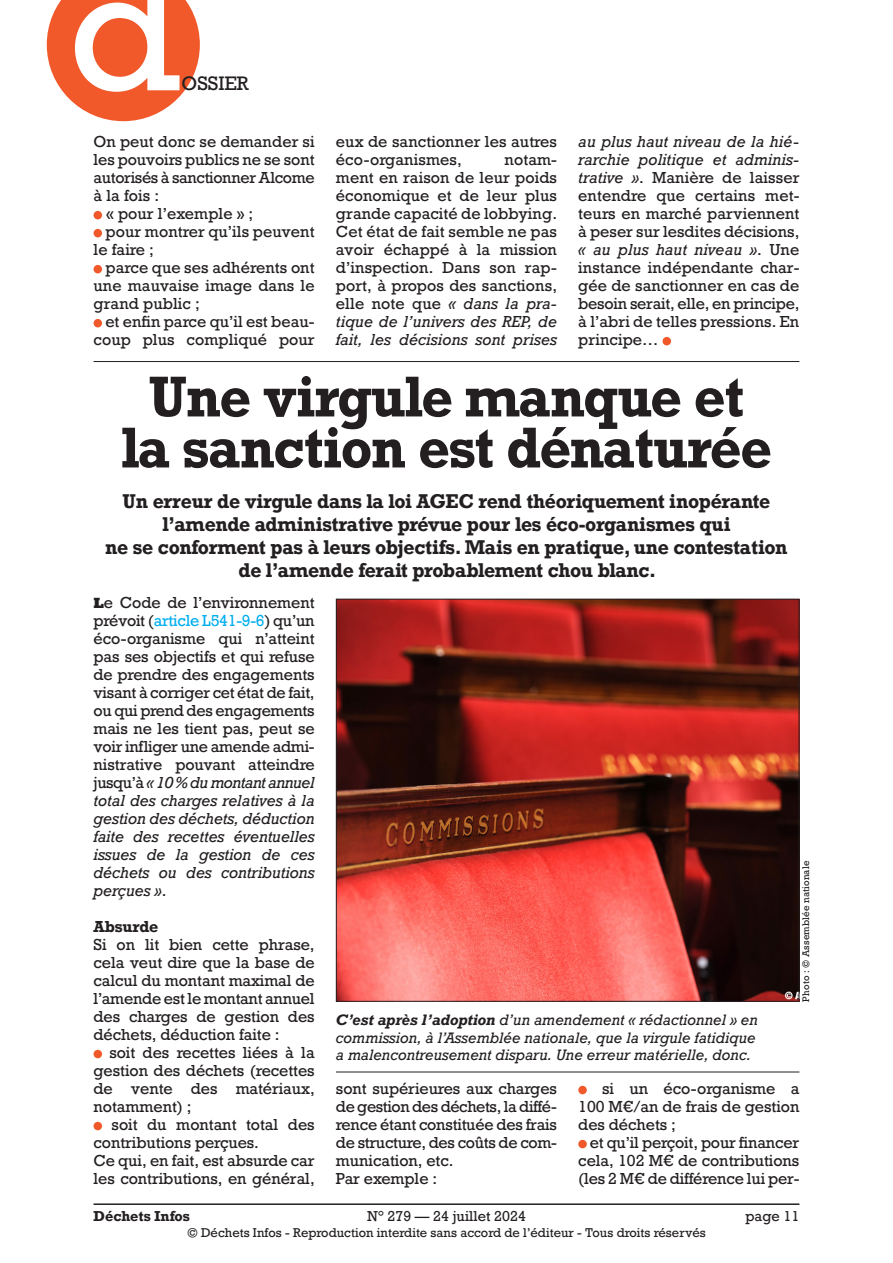
<style>
.page{position:relative;width:893px;height:1263px;background:#fff}
.page>*{position:absolute;margin:0;border:0;box-sizing:border-box;transform-origin:0 0}
.t1{font:166.5px "Rockwell";color:#fff}
.Titre_32{font:700 54px/51px "Rockwell";letter-spacing:-.02em;color:#231f20;text-align:center;scale:.96 1}
.Châpo_12_5pt{font:700 18.75px/23.2px "Rockwell";letter-spacing:-.02em;color:#231f20;text-align:center}
.t2{font:18.3px "Rockwell";color:#231f20}
.Texte_courant{font:15px/18px "Rockwell";letter-spacing:-.005em;color:#231f20;text-align:justify}
.Texte_courant-2{font:700 15px "Rockwell";letter-spacing:-.01em;color:#231f20}
.Légende_photo{font:italic 14.25px/17.2px "Rockwell";color:#231f20}
.t3{font:13.5px "Rockwell";color:#231f20}
.t4{font:700 13.5px "Rockwell";color:#231f20}
.t5{font:12px "Rockwell";color:#231f20}
.Crédit_photo{font:9px "Rockwell";letter-spacing:.015em;color:#231f20}
.s1{font-style:italic}
.s2{font-family:"Rockwell Std";font-weight:800}
.s3{color:#00aeef}
.s4{font-weight:700}
</style>
<div class="page">
<hr style="left:94px;top:1203px;width:705px;height:2px;background:#231f20">
<div style="left:94px;top:211px;width:8px;height:8px;background:#f1592a;border-radius:50%"></div>
<div style="left:94px;top:229px;width:8px;height:8px;background:#f1592a;border-radius:50%"></div>
<div style="left:94px;top:265px;width:8px;height:8px;background:#f1592a;border-radius:50%"></div>
<div style="left:94px;top:319px;width:8px;height:8px;background:#f1592a;border-radius:50%"></div>
<div style="left:662px;top:337px;width:9px;height:8px;background:#f1592a;border-radius:50%"></div>
<hr style="left:94px;top:361px;width:705px;height:1px;background:#231f20">
<div style="left:94px;top:1050px;width:8px;height:8px;background:#f1592a;border-radius:50%"></div>
<div style="left:94px;top:1122px;width:8px;height:8px;background:#f1592a;border-radius:50%"></div>
<div style="left:578px;top:1086px;width:9px;height:8px;background:#f1592a;border-radius:50%"></div>
<div style="left:578px;top:1140px;width:9px;height:8px;background:#f1592a;border-radius:50%"></div>
<img style="left:338px;top:601px;width:459px;height:399px">
<hr style="left:336px;top:1071px;width:463px;height:1px;background:#231f20">
<svg style="left:47px;top:0;width:153px;height:121px;background:#f3734b"></svg>
<h1 class="t1" style="left:69px;top:-73px;width:114px">d</h1>
<p class="t2" style="left:182px;top:72px;width:69px">OSSIER</p>
<p class="Texte_courant" style="left:578px;top:133px;width:223px"><span class="s1">au plus haut niveau de la hié&shy;rarchie politique et adminis&shy;trative »</span>. Manière de laisser entendre que certains met&shy;teurs en marché parviennent à peser sur lesdites décisions, <span class="s1">« au plus haut niveau »</span>. Une instance indépendante char&shy;gée de sanctionner en cas de besoin serait, elle, en principe, à l’abri de telles pressions. En principe…</p>
<p class="Titre_32" style="left:121px;top:370px;width:679px">Une virgule manque et la sanction est dénaturée</p>
<p class="Châpo_12_5pt" style="left:105px;top:489px;width:684px">Un erreur de virgule dans la loi AGEC rend théoriquement inopérante l’amende administrative prévue pour les éco-organismes qui<br>ne se conforment pas à leurs objectifs. Mais en pratique, une contestation de l’amende ferait probablement chou blanc.</p>
<p class="Texte_courant" style="left:94px;top:594px;width:223px"><span class="s2">L</span>e Code de l’environnement prévoit (<span class="s3">article L541-9-6</span>) qu’un éco-organisme qui n’atteint pas ses objectifs et qui refuse de prendre des engagements visant à corriger cet état de fait, ou qui prend des engagements mais ne les tient pas, peut se voir infliger une amende admi&shy;nistrative pouvant atteindre jusqu’à <span class="s1">« 10 % du montant annuel total des charges relatives à la gestion des déchets, déduction faite des recettes éventuelles issues de la gestion de ces déchets ou des contributions perçues »</span>.</p>
<p class="Texte_courant-2" style="left:94px;top:917px;width:66px">Absurde</p>
<p class="Texte_courant" style="left:94px;top:936px;width:223px">Si on lit bien cette phrase, cela veut dire que la base de calcul du montant maximal de l’amende est le montant annuel des charges de gestion des déchets, déduction faite :</p>
<p class="Texte_courant" style="left:94px;top:1044px;width:223px;text-indent:16px">soit des recettes liées à la gestion des déchets (recettes de vente des matériaux, notamment) ;</p>
<p class="Texte_courant" style="left:94px;top:1116px;width:223px;text-indent:18px">soit du montant total des contributions perçues.</p>
<p class="Texte_courant" style="left:94px;top:1152px;width:223px">Ce qui, en fait, est absurde car les contributions, en général,</p>
<p class="Texte_courant" style="left:94px;top:133px;width:223px">On peut donc se demander si les pouvoirs publics ne se sont autorisés à sanctionner Alcome à la fois :</p>
<p class="Texte_courant" style="left:106px;top:205px;width:149px">« pour l’exemple » ;</p>
<p class="Texte_courant" style="left:94px;top:223px;width:223px;text-indent:12px">pour montrer qu’ils peuvent le faire ;</p>
<p class="Texte_courant" style="left:94px;top:259px;width:223px;text-indent:12px">parce que ses adhérents ont une mauvaise image dans le grand public ;</p>
<p class="Texte_courant" style="left:94px;top:313px;width:223px;text-align:right">et enfin parce qu’il est beau&shy;coup plus compliqué pour</p>
<p class="Texte_courant" style="left:336px;top:133px;width:223px">eux de sanctionner les autres éco-organismes,</p>
<p class="Texte_courant" style="left:336px;top:151px;width:223px;text-indent:169px">notam&shy;ment en raison de leur poids économique et de leur plus grande capacité de lobbying.<br>Cet état de fait semble ne pas avoir échappé à la mission d’inspection. Dans son rap&shy;port, à propos des sanctions, elle note que <span class="s1">« dans la pra&shy;tique de l’univers des REP, de fait, les décisions sont prises</span></p>
<p class="Crédit_photo" style="left:800px;top:1001px;width:142px;rotate:-90deg">Photo : © Assemblée nationale</p>
<p class="Légende_photo" style="left:336px;top:1012px;width:424px"><span class="s4">C’est après l’adoption</span> d’un amendement « rédactionnel » en commission, à l’Assemblée nationale, que la virgule fatidique a malencontreusement disparu. Une erreur matérielle, donc.</p>
<p class="Texte_courant" style="left:336px;top:1080px;width:223px">sont supérieures aux charges de gestion des déchets, la diffé&shy;rence étant constituée des frais de structure, des coûts de com&shy;munication, etc.</p>
<p class="Texte_courant" style="left:336px;top:1170px;width:103px">Par exemple :</p>
<p class="Texte_courant" style="left:578px;top:1080px;width:223px;text-indent:24px">si un éco-organisme a 100 M€/an de frais de gestion des déchets ;</p>
<p class="Texte_courant" style="left:578px;top:1134px;width:223px;text-indent:11px">et qu’il perçoit, pour financer cela, 102 M€ de contributions (les 2 M€ de différence lui per-</p>
<p class="t4" style="left:94px;top:1207px;width:98px">Déchets Infos</p>
<p class="t3" style="left:367px;top:1207px;width:160px">N° 279 — 24 juillet 2024</p>
<p class="t3" style="left:745px;top:1207px;width:55px">page 11</p>
<p class="t5" style="left:187px;top:1225px;width:520px">© Déchets Infos - Reproduction interdite sans accord de l’éditeur - Tous droits réservés</p>
</div>
